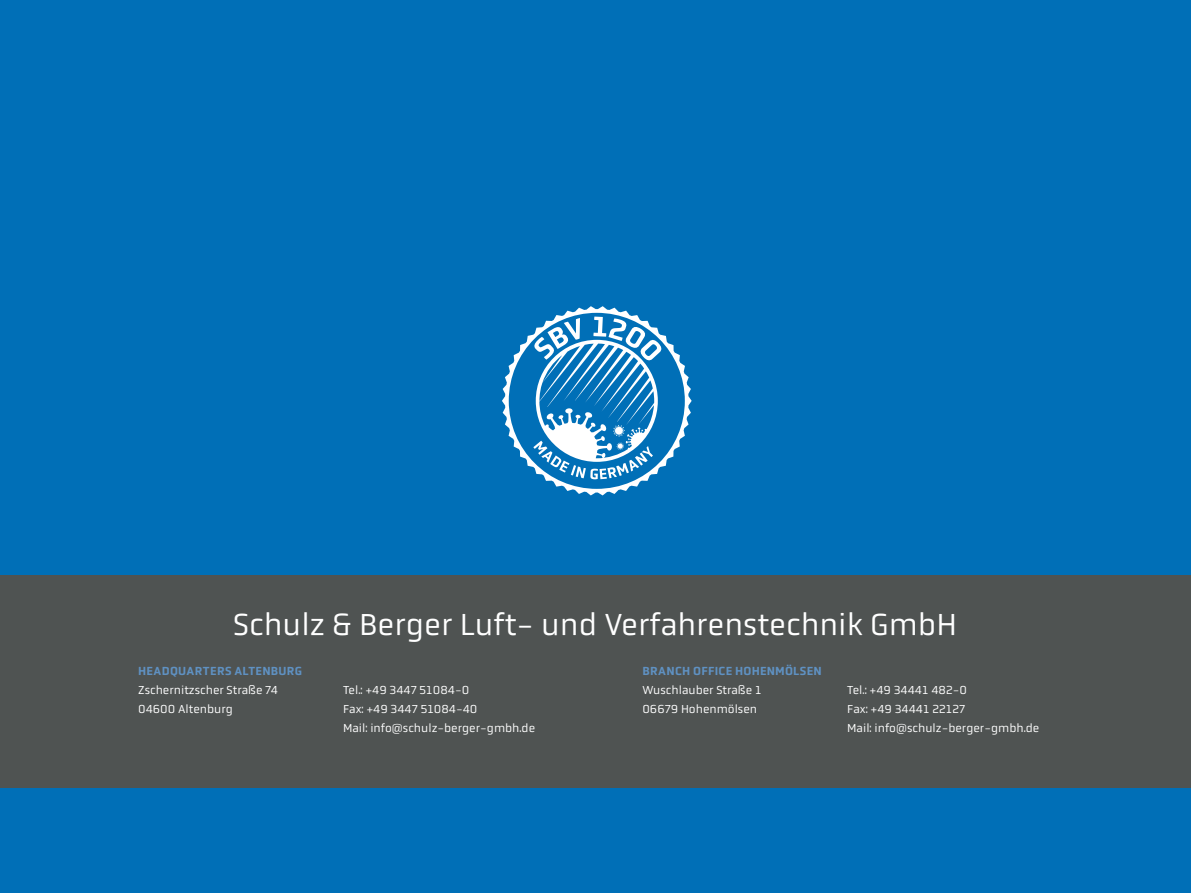
<style>
.page{position:relative;width:1191px;height:893px;background:#006fb7}
.page>*{position:absolute;margin:0;border:0;box-sizing:border-box;transform-origin:0 0}
.t1{font:31.5px "Obvia";color:#fff}
.t2{font:12px/18.9px "Obvia";color:#fff}
.t3{font:500 12px "Obvia";letter-spacing:.02em;color:#5f91c2}
</style>
<div class="page">
<div style="left:0;top:575px;width:1191px;height:213px;background:#4f5352"></div>
<div style="left:184px;top:157px;width:9px;height:9px;border:1px solid #006fb7;border-radius:50%"></div>
<svg style="left:502px;top:306px;width:189px;height:189px"></svg>
<h1 class="t1" style="left:233px;top:607px;width:725px">Schulz &amp; Berger Luft- und Verfahrenstechnik GmbH</h1>
<p class="t3" style="left:138px;top:664px;width:165px">HEADQUARTERS ALTENBURG</p>
<p class="t2" style="left:138px;top:680px;width:141px">Zschernitzscher Straße 74<br>04600 Altenburg</p>
<p class="t2" style="left:343px;top:680px;width:194px">Tel.: +49 3447 51084-0<br>Fax: +49 3447 51084-40<br>Mail: info@schulz-berger-gmbh.de</p>
<p class="t3" style="left:642px;top:664px;width:181px">BRANCH OFFICE HOHENMÖLSEN</p>
<p class="t2" style="left:642px;top:680px;width:121px">Wuschlauber Straße 1<br>06679 Hohenmölsen</p>
<p class="t2" style="left:847px;top:680px;width:194px">Tel.: +49 34441 482-0<br>Fax: +49 34441 22127<br>Mail: info@schulz-berger-gmbh.de</p>
</div>
